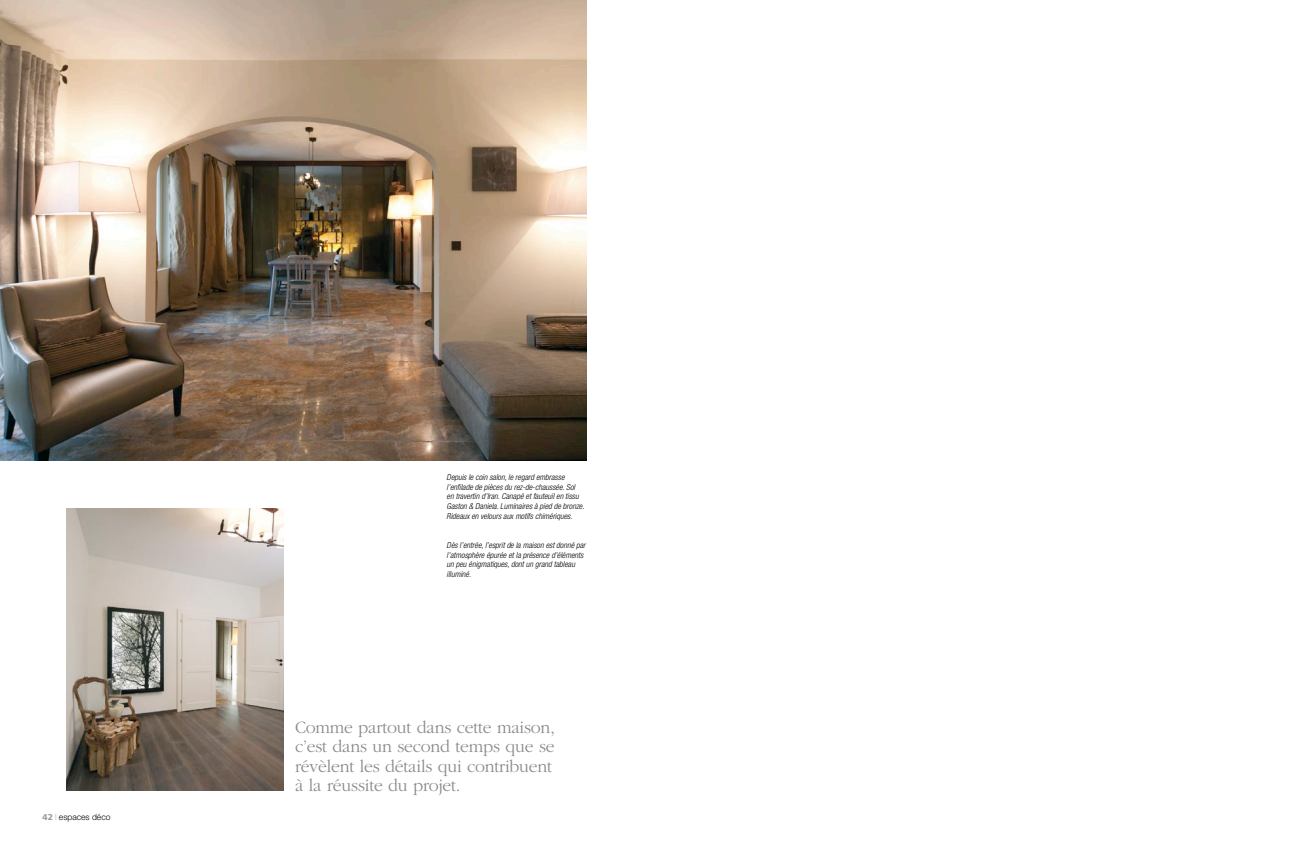
<style>
.page{position:relative;width:1304px;height:842px;background:#fff}
.page>*{position:absolute;margin:0;border:0;box-sizing:border-box;transform-origin:0 0}
.t1{font:300 18px/19.4px "Garamond";letter-spacing:-.01em;color:#8a8b87}
.t2{font:300 8.5px "Helvetica Neue";color:#000}
.t3{font:italic 300 condensed 8.2px/9.7px "Helvetica Neue";color:#000}
.s1{font-family:"Frutiger";font-weight:900;color:#9a9d9f}
.s2{font-weight:200}
</style>
<div class="page">
<img style="left:66px;top:508px;width:218px;height:283px">
<img style="left:0;top:0;width:587px;height:460px">
<p class="t2" style="left:43px;top:812px;width:69px"><span class="s1">42</span> <span class="s2">I</span> espaces déco</p>
<p class="t3" style="left:447px;top:472px;width:139px">Depuis le coin salon, le regard embrasse l’enfilade de pièces du rez-de-chaussée. Sol<br>en travertin d’Iran. Canapé et fauteuil en tissu Gaston &amp; Daniela. Luminaires à pied de bronze.<br>Rideaux en velours aux motifs chimériques.</p>
<p class="t3" style="left:447px;top:540px;width:140px">Dès l’entrée, l’esprit de la maison est donné par l’atmosphère épurée et la présence d’éléments un peu énigmatiques, dont un grand tableau illuminé.</p>
<h1 class="t1" style="left:295px;top:717px;width:261px">Comme partout dans cette maison, c’est dans un second temps que se révèlent les détails qui contribuent à la réussite du projet.</h1>
</div>
